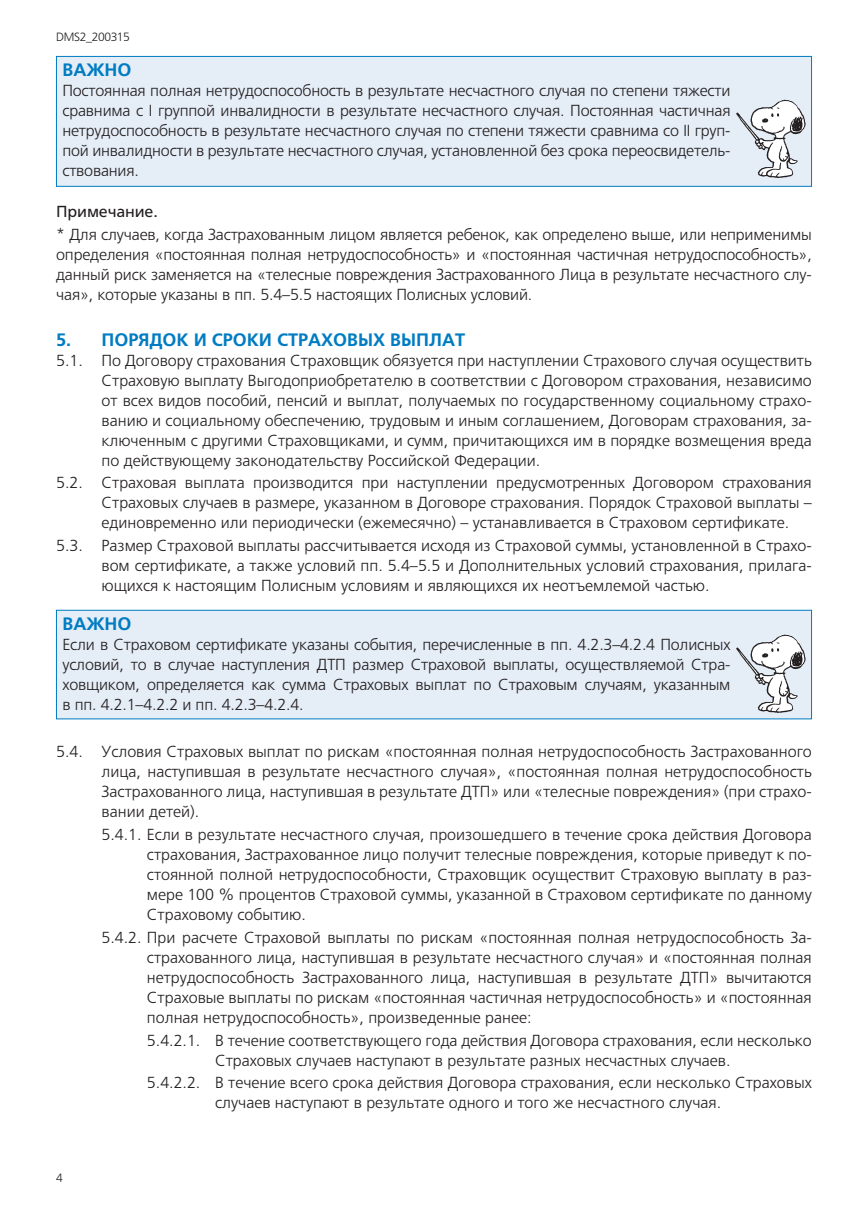
<style>
.page{position:relative;width:868px;height:1219px;background:#fff}
.page>*{position:absolute;margin:0;border:0;box-sizing:border-box;transform-origin:0 0}
.t1{font:700 18px "Frutiger LTCYR";color:#007cc2}
.t2{font:300 16px/20px "Frutiger LTCYR";color:#231f20;text-align:justify}
.t3{font:16px "Frutiger LTCYR";letter-spacing:-.01em;color:#231f20}
.t4{font:300 12px "Frutiger LTCYR";letter-spacing:-.03em;color:#231f20}
</style>
<div class="page">
<div style="left:56px;top:56px;width:755px;height:130px;background:#e5edf7"></div>
<div style="left:56px;top:56px;width:755px;height:131px;border:1px solid #007cc2"></div>
<svg style="left:736px;top:100px;width:69px;height:78px"></svg>
<div style="left:56px;top:610px;width:755px;height:109px;background:#e5edf7"></div>
<div style="left:56px;top:610px;width:755px;height:109px;border:1px solid #007cc2"></div>
<svg style="left:736px;top:635px;width:69px;height:78px"></svg>
<p class="t4" style="left:56px;top:32px;width:75px">DMS2_200315</p>
<p class="t1" style="left:62px;top:63px;width:71px">ВАЖНО</p>
<p class="t2" style="left:62px;top:82px;width:669px">Постоянная полная нетрудоспособность в результате несчастного случая по степени тяжести сравнима с I группой инвалидности в результате несчастного случая. Постоянная частичная нетрудоспособность в результате несчастного случая по степени тяжести сравнима со II груп&shy;пой инвалидности в результате несчастного случая, установленной без срока переосвидетель&shy;ствования.</p>
<p class="t3" style="left:56px;top:205px;width:103px">Примечание.</p>
<p class="t2" style="left:56px;top:226px;width:757px">* Для случаев, когда Застрахованным лицом является ребенок, как определено выше, или неприменимы определения «постоянная полная нетрудоспособность» и «постоянная частичная нетрудоспособность», данный риск заменяется на «телесные повреждения Застрахованного Лица в результате несчастного слу&shy;чая», которые указаны в пп. 5.4–5.5 настоящих Полисных условий.</p>
<p class="t1" style="left:56px;top:332px;width:410px">5. ПОРЯДОК И СРОКИ СТРАХОВЫХ ВЫПЛАТ</p>
<p class="t2" style="left:102px;top:351px;width:711px;text-indent:-45px">5.1. По Договору страхования Страховщик обязуется при наступлении Страхового случая осуществить Страховую выплату Выгодоприобретателю в соответствии с Договором страхования, независимо от всех видов пособий, пенсий и выплат, получаемых по государственному социальному страхо&shy;ванию и социальному обеспечению, трудовым и иным соглашением, Договорам страхования, за&shy;ключенным с другими Страховщиками, и сумм, причитающихся им в порядке возмещения вреда по действующему законодательству Российской Федерации.</p>
<p class="t2" style="left:102px;top:474px;width:711px;text-indent:-45px">5.2. Страховая выплата производится при наступлении предусмотренных Договором страхования Страховых случаев в размере, указанном в Договоре страхования. Порядок Страховой выплаты – единовременно или периодически (ежемесячно) – устанавливается в Страховом сертификате.</p>
<p class="t2" style="left:102px;top:537px;width:711px;text-indent:-45px">5.3. Размер Страховой выплаты рассчитывается исходя из Страховой суммы, установленной в Страхо&shy;вом сертификате, а также условий пп. 5.4–5.5 и Дополнительных условий страхования, прилага&shy;ющихся к настоящим Полисным условиям и являющихся их неотъемлемой частью.</p>
<p class="t1" style="left:62px;top:617px;width:71px">ВАЖНО</p>
<p class="t2" style="left:62px;top:636px;width:669px">Если в Страховом сертификате указаны события, перечисленные в пп. 4.2.3–4.2.4 Полисных условий, то в случае наступления ДТП размер Страховой выплаты, осуществляемой Стра&shy;ховщиком, определяется как сумма Страховых выплат по Страховым случаям, указанным в пп. 4.2.1–4.2.2 и пп. 4.2.3–4.2.4.</p>
<p class="t2" style="left:102px;top:743px;width:711px;text-indent:-45px">5.4. Условия Страховых выплат по рискам «постоянная полная нетрудоспособность Застрахованного лица, наступившая в результате несчастного случая», «постоянная полная нетрудоспособность Застрахованного лица, наступившая в результате ДТП» или «телесные повреждения» (при страхо&shy;вании детей).</p>
<p class="t2" style="left:147px;top:825px;width:666px;text-indent:-45px">5.4.1. Если в результате несчастного случая, произошедшего в течение срока действия Договора страхования, Застрахованное лицо получит телесные повреждения, которые приведут к по&shy;стоянной полной нетрудоспособности, Страховщик осуществит Страховую выплату в раз&shy;мере 100 % процентов Страховой суммы, указанной в Страховом сертификате по данному Страховому событию.</p>
<p class="t2" style="left:147px;top:928px;width:666px;text-indent:-45px">5.4.2. При расчете Страховой выплаты по рискам «постоянная полная нетрудоспособность За&shy;страхованного лица, наступившая в результате несчастного случая» и «постоянная полная нетрудоспособность Застрахованного лица, наступившая в результате ДТП» вычитаются Страховые выплаты по рискам «постоянная частичная нетрудоспособность» и «постоянная полная нетрудоспособность», произведенные ранее:</p>
<p class="t2" style="left:215px;top:1031px;width:598px;text-indent:-68px">5.4.2.1. В течение соответствующего года действия Договора страхования, если несколько<br>Страховых случаев наступают в результате разных несчастных случаев.</p>
<p class="t2" style="left:215px;top:1074px;width:598px;text-indent:-68px">5.4.2.2. В течение всего срока действия Договора страхования, если несколько Страховых случаев наступают в результате одного и того же несчастного случая.</p>
<p class="t4" style="left:56px;top:1173px;width:8px">4</p>
</div>
